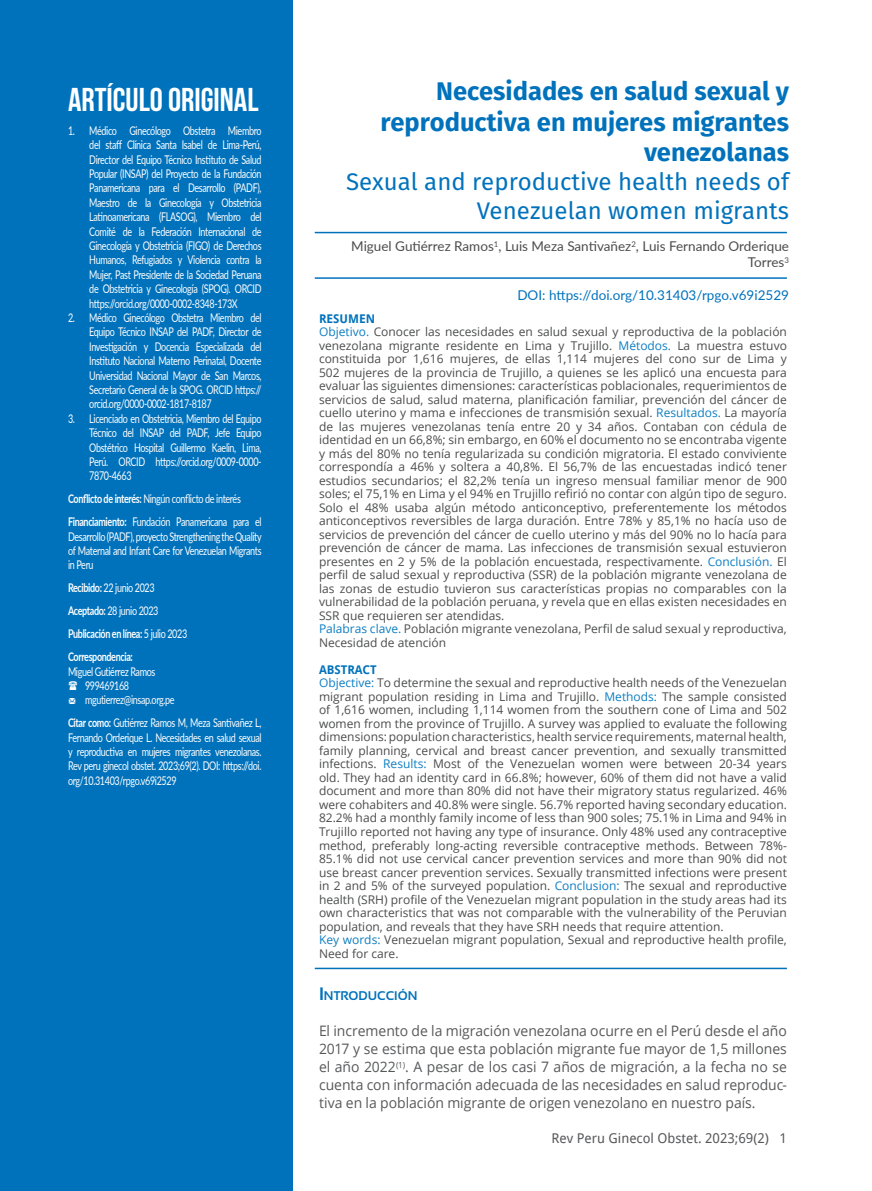
<style>
.page{position:relative;width:872px;height:1191px;background:#fff}
.page>*{position:absolute;margin:0;border:0;box-sizing:border-box;transform-origin:0 0}
.t1{font:700 33px "Bebas Neue";color:#fff}
.t2{font:700 25.5px/30.6px "Fira Sans";color:#0072bc;text-align:right}
.t3{font:24px/28.8px "Fira Sans";color:#0072bc;text-align:right}
.t4{font:14.4px/18px "Open Sans";color:#57585a;text-align:justify}
.t5{font:13.5px/16.2px "Lato";color:#4b4c4d;text-align:right}
.t6{font:13.5px "Lato";color:#0072bc}
.t7{font:13.5px "Droid Sans";color:#57585a}
.t8{font:700 12.6px "Sansation";color:#0072bc}
.t9{font:12px/13.5px "Open Sans";color:#4b4c4d;text-align:justify}
.t10{font:12px/14.4px "Lato";letter-spacing:-.04em;color:#fff;text-align:justify;scale:.75 1}
.t11{font:700 12px "Lato";letter-spacing:-.04em;color:#fff;scale:.75 1}
.t12{font:700 12px "Droid Sans";color:#0072bc}
.s1{font-weight:700}
.s2{font-weight:400}
.s3{font-family:"Modern Pictograms"}
.s4{color:#0d7ec3}
.s5{font-size:18px}
</style>
<div class="page">
<div style="left:0;top:0;width:293px;height:1191px;background:#0072bc"></div>
<hr style="left:315px;top:232px;width:472px;height:1px;background:#0072bc">
<hr style="left:315px;top:277px;width:472px;height:2px;background:#0072bc">
<hr style="left:315px;top:967px;width:472px;height:2px;background:#0072bc">
<p class="t1" style="left:68px;top:82px;width:192px">ARTÍCULO ORIGINAL</p>
<p class="t10" style="left:89px;top:123px;width:231px;text-indent:-21px">1. Médico Ginecólogo Obstetra Miembro del staff Clínica Santa Isabel de Lima-Perú, Director del Equipo Técnico Instituto de Salud Popular (INSAP) del Proyecto de la Fundación Panamericana para el Desarrollo (PADF), Maestro de la Ginecología y Obstetricia Latinoamericana (FLASOG), Miembro del Comité de la Federación Internacional de Ginecología y Obstetricia (FIGO) de Derechos Humanos, Refugiados y Violencia contra la Mujer, Past Presidente de la Sociedad Peruana de Obstetricia y Ginecología (SPOG). ORCID https://orcid.org/0000-0002-8348-173X</p>
<p class="t10" style="left:89px;top:310px;width:231px;text-indent:-21px">2. Médico Ginecólogo Obstetra Miembro del Equipo Técnico INSAP del PADF, Director de Investigación y Docencia Especializada del Instituto Nacional Materno Perinatal, Docente Universidad Nacional Mayor de San Marcos, Secretario General de la SPOG. ORCID https:// orcid.org/0000-0002-1817-8187</p>
<p class="t10" style="left:89px;top:411px;width:231px;text-indent:-21px">3. Licenciado en Obstetricia, Miembro del Equipo Técnico del INSAP del PADF, Jefe Equipo Obstétrico Hospital Guillermo Kaelin, Lima, Perú. ORCID https://orcid.org/0009-0000- 7870-4663</p>
<p class="t10" style="left:68px;top:491px;width:232px"><span class="s1">Conflicto de interés:</span> Ningún conflicto de interés</p>
<p class="t10" style="left:68px;top:514px;width:260px"><span class="s1">Financiamiento:</span> Fundación Panamericana para el Desarrollo (PADF), proyecto Strengthening the Quality of Maternal and Infant Care for Venezuelan Migrants in Peru</p>
<p class="t10" style="left:68px;top:580px;width:117px"><span class="s1">Recibido:</span> 22 junio 2023</p>
<p class="t10" style="left:68px;top:603px;width:122px"><span class="s1">Aceptado:</span> 28 junio 2023</p>
<p class="t11" style="left:68px;top:625px;width:160px">Publicación en línea: <span class="s2">5 julio 2023</span></p>
<p class="t11" style="left:68px;top:648px;width:88px">Correspondencia:</p>
<p class="t10" style="left:68px;top:663px;width:118px">Miguel Gutiérrez Ramos</p>
<p class="t10" style="left:85px;top:678px;width:60px">999469168</p>
<p class="t10" style="left:68px;top:692px;width:144px"><span class="s3">m</span> mgutierrez@insap.org.pe</p>
<p class="t10" style="left:68px;top:715px;width:259px"><span class="s1">Citar como:</span> Gutiérrez Ramos M, Meza Santivañez L, Fernando Orderique L. Necesidades en salud sexual y reproductiva en mujeres migrantes venezolanas.<br>Rev peru ginecol obstet. 2023;69(2). DOI: https://doi. org/10.31403/rpgo.v69i2529</p>
<p class="t2" style="left:380px;top:76px;width:410px">Necesidades en salud sexual y reproductiva en mujeres migrantes venezolanas</p>
<p class="t3" style="left:346px;top:167px;width:444px">Sexual and reproductive health needs of<br>Venezuelan women migrants</p>
<p class="t5" style="left:351px;top:238px;width:439px">Miguel Gutiérrez Ramos<sup>1</sup>, Luis Meza Santivañez<sup>2</sup>, Luis Fernando Orderique<br>Torres<sup>3</sup></p>
<p class="t6" style="left:517px;top:285px;width:273px">DOI: https://doi.org/10.31403/rpgo.v69i2529</p>
<p class="t12" style="left:319px;top:310px;width:58px">RESUMEN</p>
<p class="t9" style="left:319px;top:325px;width:469px"><span class="s4">Objetivo.</span> Conocer las necesidades en salud sexual y reproductiva de la población venezolana migrante residente en Lima y Trujillo. <span class="s4">Métodos.</span> La muestra estuvo constituida por 1,616 mujeres, de ellas 1,114 mujeres del cono sur de Lima y 502 mujeres de la provincia de Trujillo, a quienes se les aplicó una encuesta para evaluar las siguientes dimensiones: características poblacionales, requerimientos de servicios de salud, salud materna, planificación familiar, prevención del cáncer de cuello uterino y mama e infecciones de transmisión sexual. <span class="s4">Resultados.</span> La mayoría de las mujeres venezolanas tenía entre 20 y 34 años. Contaban con cédula de identidad en un 66,8%; sin embargo, en 60% el documento no se encontraba vigente y más del 80% no tenía regularizada su condición migratoria. El estado conviviente correspondía a 46% y soltera a 40,8%. El 56,7% de las encuestadas indicó tener estudios secundarios; el 82,2% tenía un ingreso mensual familiar menor de 900 soles; el 75,1% en Lima y el 94% en Trujillo refirió no contar con algún tipo de seguro.<br>Solo el 48% usaba algún método anticonceptivo, preferentemente los métodos anticonceptivos reversibles de larga duración. Entre 78% y 85,1% no hacía uso de servicios de prevención del cáncer de cuello uterino y más del 90% no lo hacía para prevención de cáncer de mama. Las infecciones de transmisión sexual estuvieron presentes en 2 y 5% de la población encuestada, respectivamente. <span class="s4">Conclusión.</span> El perfil de salud sexual y reproductiva (SSR) de la población migrante venezolana de las zonas de estudio tuvieron sus características propias no comparables con la vulnerabilidad de la población peruana, y revela que en ellas existen necesidades en SSR que requieren ser atendidas.</p>
<p class="t9" style="left:319px;top:622px;width:469px"><span class="s4">Palabras clave.</span> Población migrante venezolana, Perfil de salud sexual y reproductiva,<br>Necesidad de atención</p>
<p class="t12" style="left:319px;top:661px;width:59px">ABSTRACT</p>
<p class="t9" style="left:319px;top:676px;width:469px"><span class="s4">Objective:</span> To determine the sexual and reproductive health needs of the Venezuelan migrant population residing in Lima and Trujillo. <span class="s4">Methods:</span> The sample consisted of 1,616 women, including 1,114 women from the southern cone of Lima and 502 women from the province of Trujillo. A survey was applied to evaluate the following dimensions: population characteristics, health service requirements, maternal health, family planning, cervical and breast cancer prevention, and sexually transmitted infections. <span class="s4">Results:</span> Most of the Venezuelan women were between 20-34 years old. They had an identity card in 66.8%; however, 60% of them did not have a valid document and more than 80% did not have their migratory status regularized. 46% were cohabiters and 40.8% were single. 56.7% reported having secondary education.<br>82.2% had a monthly family income of less than 900 soles; 75.1% in Lima and 94% in Trujillo reported not having any type of insurance. Only 48% used any contraceptive method, preferably long-acting reversible contraceptive methods. Between 78%- 85.1% did not use cervical cancer prevention services and more than 90% did not use breast cancer prevention services. Sexually transmitted infections were present in 2 and 5% of the surveyed population. <span class="s4">Conclusion:</span> The sexual and reproductive health (SRH) profile of the Venezuelan migrant population in the study areas had its own characteristics that was not comparable with the vulnerability of the Peruvian population, and reveals that they have SRH needs that require attention.</p>
<p class="t9" style="left:319px;top:932px;width:469px"><span class="s4">Key words:</span> Venezuelan migrant population, Sexual and reproductive health profile,<br>Need for care.</p>
<p class="t8" style="left:319px;top:989px;width:100px"><span class="s5">I</span>NTRODUCCIÓN</p>
<p class="t4" style="left:319px;top:1021px;width:469px">El incremento de la migración venezolana ocurre en el Perú desde el año 2017 y se estima que esta población migrante fue mayor de 1,5 millones el año 2022<sup>(1)</sup>. A pesar de los casi 7 años de migración, a la fecha no se cuenta con información adecuada de las necesidades en salud reproduc&shy;tiva en la población migrante de origen venezolano en nuestro país.</p>
<p class="t7" style="left:551px;top:1128px;width:237px">Rev Peru Ginecol Obstet. 2023;69(2) 1</p>
</div>
